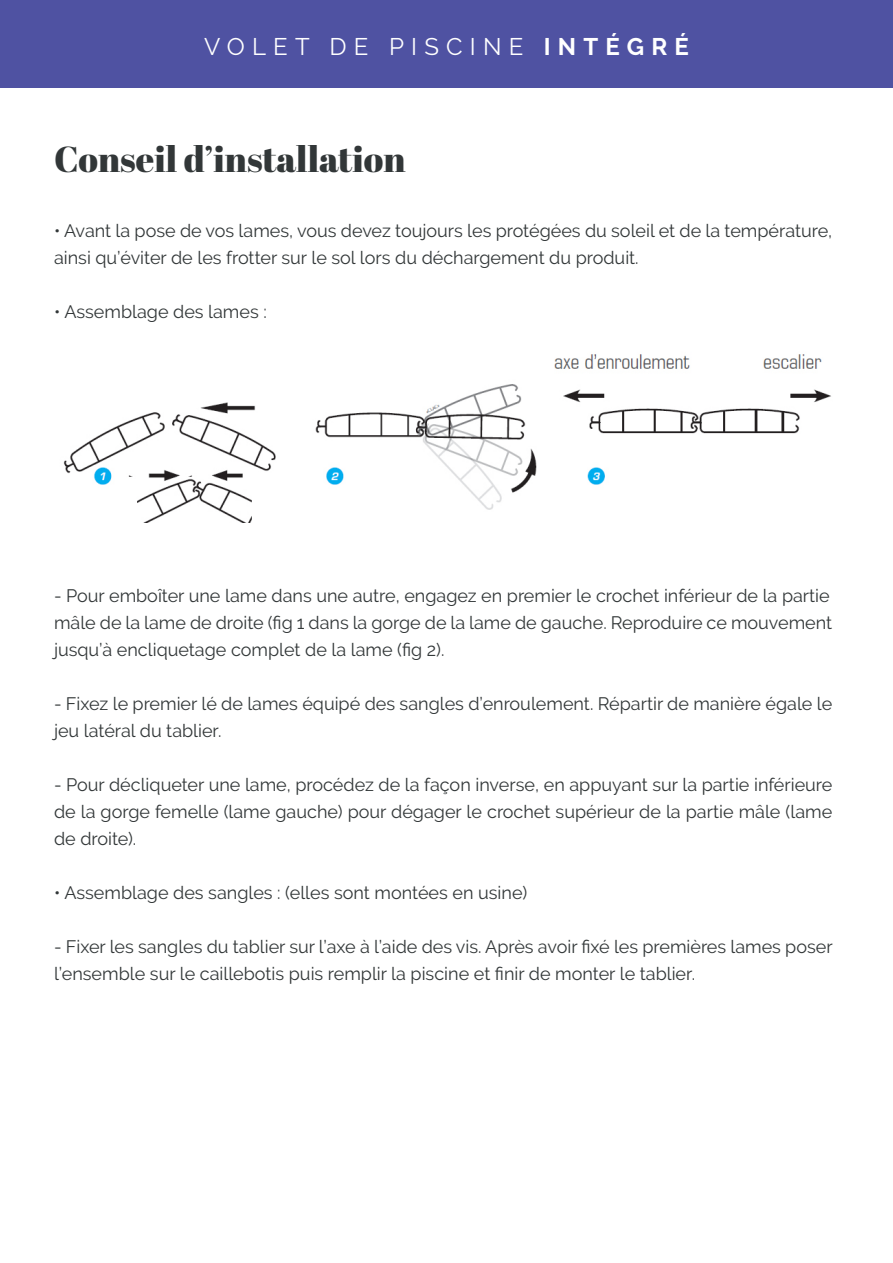
<style>
.page{position:relative;width:893px;height:1263px;background:#fff}
.page>*{position:absolute;margin:0;border:0;box-sizing:border-box;transform-origin:0 0}
.texte_technique{font:36px "Abril Fatface";color:#323738}
.t1{font:24px "Raleway";letter-spacing:.3em;color:#fff}
.t2{font:18px/27px "Raleway";color:#323738}
.s1{font-weight:700}
</style>
<div class="page">
<img style="left:63px;top:354px;width:768px;height:168px">
<div style="left:0;top:0;width:893px;height:88px;background:#4f52a2"></div>
<p class="t1" style="left:204px;top:33px;width:486px">VOLET DE PISCINE <span class="s1">INTÉGRÉ</span></p>
<p class="texte_technique" style="left:54px;top:134px;width:353px">Conseil d’installation</p>
<p class="t2" style="left:54px;top:218px;width:780px">• Avant la pose de vos lames, vous devez toujours les protégées du soleil et de la température, ainsi qu’éviter de les frotter sur le sol lors du déchargement du produit.</p>
<p class="t2" style="left:54px;top:299px;width:214px">• Assemblage des lames :</p>
<p class="t2" style="left:54px;top:582px;width:777px">- Pour emboîter une lame dans une autre, engagez en premier le crochet inférieur de la partie</p>
<p class="t2" style="left:54px;top:609px;width:780px">mâle de la lame de droite (fig 1 dans la gorge de la lame de gauche. Reproduire ce mouvement</p>
<p class="t2" style="left:54px;top:636px;width:392px">jusqu’à encliquetage complet de la lame (fig 2).</p>
<p class="t2" style="left:54px;top:690px;width:780px">- Fixez le premier lé de lames équipé des sangles d’enroulement. Répartir de manière égale le</p>
<p class="t2" style="left:54px;top:717px;width:169px">jeu latéral du tablier.</p>
<p class="t2" style="left:54px;top:771px;width:780px">- Pour décliqueter une lame, procédez de la façon inverse, en appuyant sur la partie inférieure</p>
<p class="t2" style="left:54px;top:798px;width:780px">de la gorge femelle (lame gauche) pour dégager le crochet supérieur de la partie mâle (lame de droite).</p>
<p class="t2" style="left:54px;top:879px;width:475px">• Assemblage des sangles : (elles sont montées en usine)</p>
<p class="t2" style="left:54px;top:933px;width:780px">- Fixer les sangles du tablier sur l’axe à l’aide des vis. Après avoir fixé les premières lames poser</p>
<p class="t2" style="left:54px;top:960px;width:643px">l’ensemble sur le caillebotis puis remplir la piscine et finir de monter le tablier.</p>
</div>
